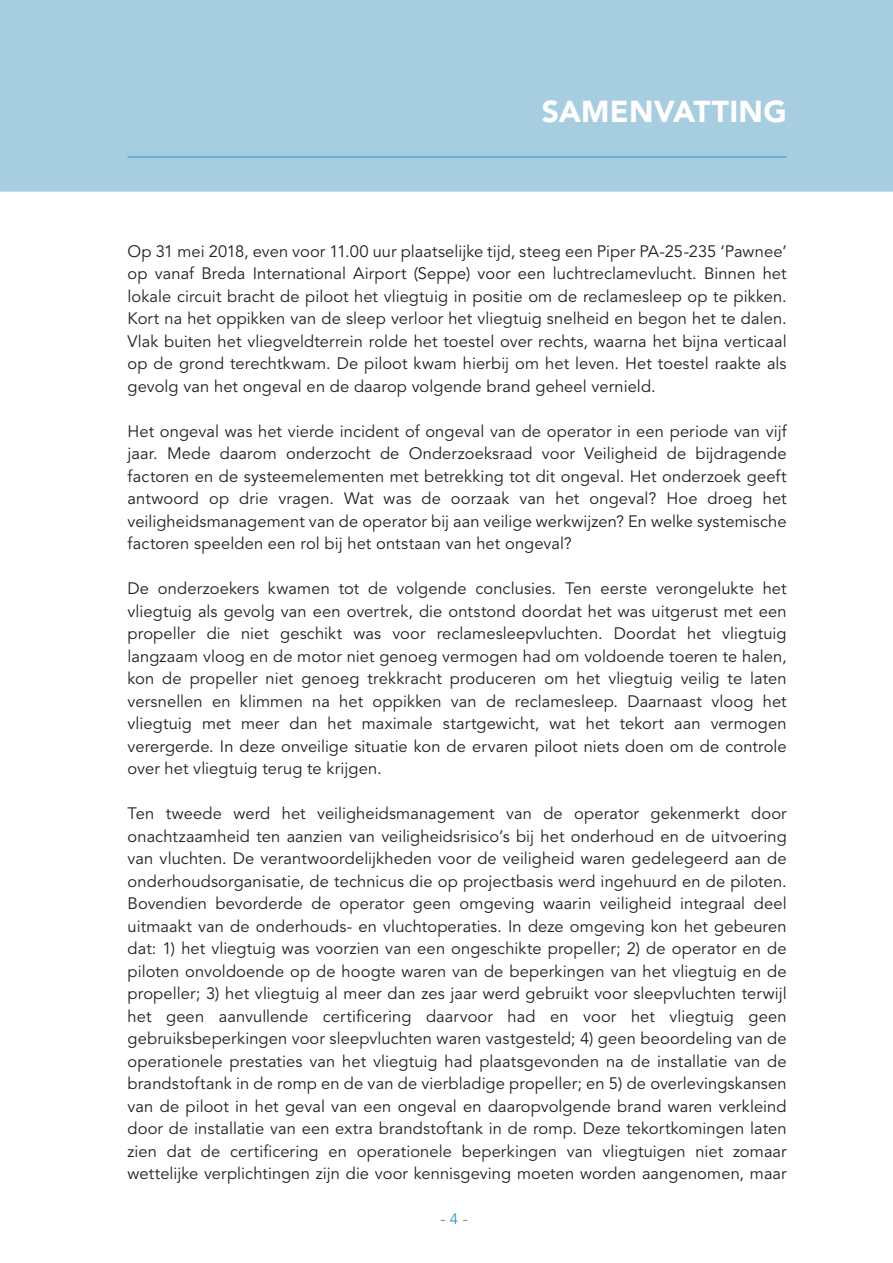
<style>
.page{position:relative;width:893px;height:1263px;background:#fff}
.page>*{position:absolute;margin:0;border:0;box-sizing:border-box;transform-origin:0 0}
.t1{font:900 30px "Avenir LT Std";letter-spacing:.01em;color:#fff}
.t2{font:16.5px/22.5px "Avenir LT Std";letter-spacing:.005em;color:#231f20;text-align:justify}
.t3{font:15px "Avenir LT Std";color:#2f97b9}
</style>
<div class="page">
<div style="left:0;top:0;width:893px;height:192px;background:#a7cde0"></div>
<hr style="left:128px;top:157px;width:659px;height:1px;background:#2f97b9">
<h1 class="t1" style="left:542px;top:93px;width:246px">SAMENVATTING</h1>
<p class="t2" style="left:128px;top:240px;width:661px">Op 31 mei 2018, even voor 11.00 uur plaatselijke tijd, steeg een Piper PA-25-235 ‘Pawnee’ op vanaf Breda International Airport (Seppe) voor een luchtreclamevlucht. Binnen het lokale circuit bracht de piloot het vliegtuig in positie om de reclamesleep op te pikken.<br>Kort na het oppikken van de sleep verloor het vliegtuig snelheid en begon het te dalen.<br>Vlak buiten het vliegveldterrein rolde het toestel over rechts, waarna het bijna verticaal op de grond terechtkwam. De piloot kwam hierbij om het leven. Het toestel raakte als gevolg van het ongeval en de daarop volgende brand geheel vernield.</p>
<p class="t2" style="left:128px;top:420px;width:661px">Het ongeval was het vierde incident of ongeval van de operator in een periode van vijf jaar. Mede daarom onderzocht de Onderzoeksraad voor Veiligheid de bijdragende factoren en de systeemelementen met betrekking tot dit ongeval. Het onderzoek geeft antwoord op drie vragen. Wat was de oorzaak van het ongeval? Hoe droeg het veiligheidsmanagement van de operator bij aan veilige werkwijzen? En welke systemische factoren speelden een rol bij het ontstaan van het ongeval?</p>
<p class="t2" style="left:128px;top:578px;width:661px">De onderzoekers kwamen tot de volgende conclusies. Ten eerste verongelukte het vliegtuig als gevolg van een overtrek, die ontstond doordat het was uitgerust met een propeller die niet geschikt was voor reclamesleepvluchten. Doordat het vliegtuig langzaam vloog en de motor niet genoeg vermogen had om voldoende toeren te halen, kon de propeller niet genoeg trekkracht produceren om het vliegtuig veilig te laten versnellen en klimmen na het oppikken van de reclamesleep. Daarnaast vloog het vliegtuig met meer dan het maximale startgewicht, wat het tekort aan vermogen verergerde. In deze onveilige situatie kon de ervaren piloot niets doen om de controle over het vliegtuig terug te krijgen.</p>
<p class="t2" style="left:128px;top:803px;width:661px">Ten tweede werd het veiligheidsmanagement van de operator gekenmerkt door onachtzaamheid ten aanzien van veiligheidsrisico’s bij het onderhoud en de uitvoering van vluchten. De verantwoordelijkheden voor de veiligheid waren gedelegeerd aan de onderhoudsorganisatie, de technicus die op projectbasis werd ingehuurd en de piloten.<br>Bovendien bevorderde de operator geen omgeving waarin veiligheid integraal deel uitmaakt van de onderhouds- en vluchtoperaties. In deze omgeving kon het gebeuren dat: 1) het vliegtuig was voorzien van een ongeschikte propeller; 2) de operator en de piloten onvoldoende op de hoogte waren van de beperkingen van het vliegtuig en de propeller; 3) het vliegtuig al meer dan zes jaar werd gebruikt voor sleepvluchten terwijl het geen aanvullende certificering daarvoor had en voor het vliegtuig geen gebruiksbeperkingen voor sleepvluchten waren vastgesteld; 4) geen beoordeling van de operationele prestaties van het vliegtuig had plaatsgevonden na de installatie van de brandstoftank in de romp en de van de vierbladige propeller; en 5) de overlevingskansen van de piloot in het geval van een ongeval en daaropvolgende brand waren verkleind door de installatie van een extra brandstoftank in de romp. Deze tekortkomingen laten zien dat de certificering en operationele beperkingen van vliegtuigen niet zomaar wettelijke verplichtingen zijn die voor kennisgeving moeten worden aangenomen, maar</p>
<p class="t3" style="left:440px;top:1210px;width:29px">- 4 -</p>
</div>
